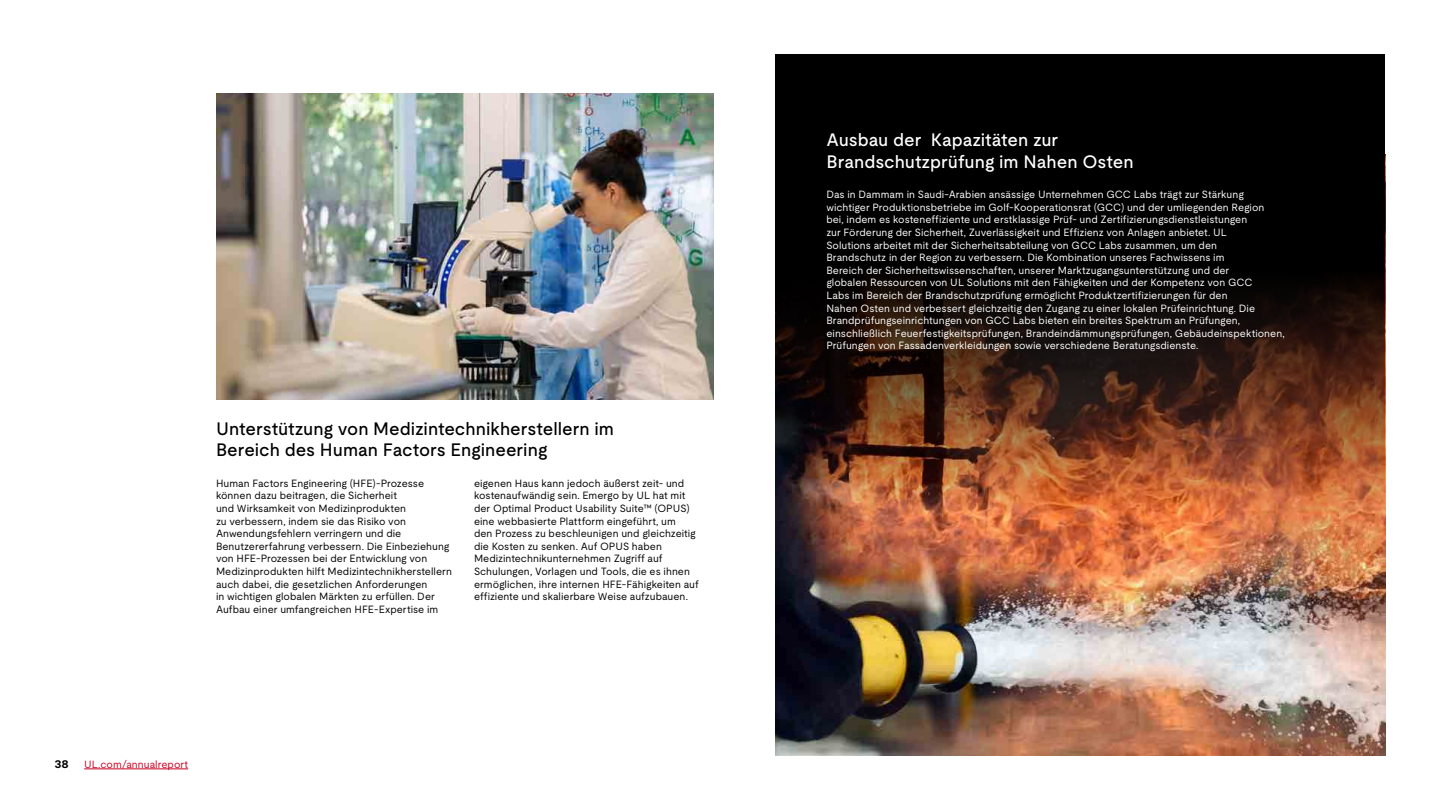
<style>
.page{position:relative;width:1440px;height:810px;background:#fff}
.page>*{position:absolute;margin:0;border:0;box-sizing:border-box;transform-origin:0 0}
.Page_subtitle{font:500 18px/21.6px "UL Moderat";color:#000}
.Page_subtitle-2{font:500 18px/21.6px "UL Moderat";color:#fff}
.t1{font:700 12px "UL Moderat";color:#000}
.Page_subtitle-3{font:10.5px/12.6px "UL Moderat";color:#fff}
.Page_subtitle-4{font:10.5px/12.6px "UL Moderat";color:#000}
.t2{font:10.5px "UL Moderat";letter-spacing:.005em;color:#ca0123}
</style>
<div class="page">
<img style="left:216px;top:93px;width:498px;height:306px">
<img style="left:775px;top:154px;width:611px;height:601px">
<img style="left:775px;top:54px;width:610px;height:486px">
<hr style="left:84px;top:769px;width:104px;height:1px;background:#ca0123">
<p class="Page_subtitle" style="left:216px;top:417px;width:400px">Unterstützung von Medizintechnikherstellern im<br>Bereich des Human Factors Engineering</p>
<p class="Page_subtitle-4" style="left:216px;top:476px;width:237px">Human Factors Engineering (HFE)-Prozesse können dazu beitragen, die Sicherheit<br>und Wirksamkeit von Medizinprodukten<br>zu verbessern, indem sie das Risiko von Anwendungsfehlern verringern und die Benutzererfahrung verbessern. Die Einbeziehung von HFE-Prozessen bei der Entwicklung von Medizinprodukten hilft Medizintechnikherstellern auch dabei, die gesetzlichen Anforderungen<br>in wichtigen globalen Märkten zu erfüllen. Der Aufbau einer umfangreichen HFE-Expertise im</p>
<p class="Page_subtitle-4" style="left:474px;top:476px;width:226px">eigenen Haus kann jedoch äußerst zeit- und kostenaufwändig sein. Emergo by UL hat mit der Optimal Product Usability Suite™ (OPUS) eine webbasierte Plattform eingeführt, um<br>den Prozess zu beschleunigen und gleichzeitig die Kosten zu senken. Auf OPUS haben Medizintechnikunternehmen Zugriff auf Schulungen, Vorlagen und Tools, die es ihnen ermöglichen, ihre internen HFE-Fähigkeiten auf effiziente und skalierbare Weise aufzubauen.</p>
<p class="t1" style="left:54px;top:755px;width:16px">38</p>
<p class="t2" style="left:84px;top:756px;width:105px">UL.com/annualreport</p>
<p class="Page_subtitle-2" style="left:826px;top:129px;width:309px">Ausbau der Kapazitäten zur<br>Brandschutzprüfung im Nahen Osten</p>
<p class="Page_subtitle-3" style="left:826px;top:188px;width:460px">Das in Dammam in Saudi-Arabien ansässige Unternehmen GCC Labs trägt zur Stärkung wichtiger Produktionsbetriebe im Golf-Kooperationsrat (GCC) und der umliegenden Region<br>bei, indem es kosteneffiziente und erstklassige Prüf- und Zertifizierungsdienstleistungen<br>zur Förderung der Sicherheit, Zuverlässigkeit und Effizienz von Anlagen anbietet. UL<br>Solutions arbeitet mit der Sicherheitsabteilung von GCC Labs zusammen, um den<br>Brandschutz in der Region zu verbessern. Die Kombination unseres Fachwissens im<br>Bereich der Sicherheitswissenschaften, unserer Marktzugangsunterstützung und der<br>globalen Ressourcen von UL Solutions mit den Fähigkeiten und der Kompetenz von GCC<br>Labs im Bereich der Brandschutzprüfung ermöglicht Produktzertifizierungen für den<br>Nahen Osten und verbessert gleichzeitig den Zugang zu einer lokalen Prüfeinrichtung. Die Brandprüfungseinrichtungen von GCC Labs bieten ein breites Spektrum an Prüfungen, einschließlich Feuerfestigkeitsprüfungen, Brandeindämmungsprüfungen, Gebäudeinspektionen, Prüfungen von Fassadenverkleidungen sowie verschiedene Beratungsdienste.</p>
</div>
